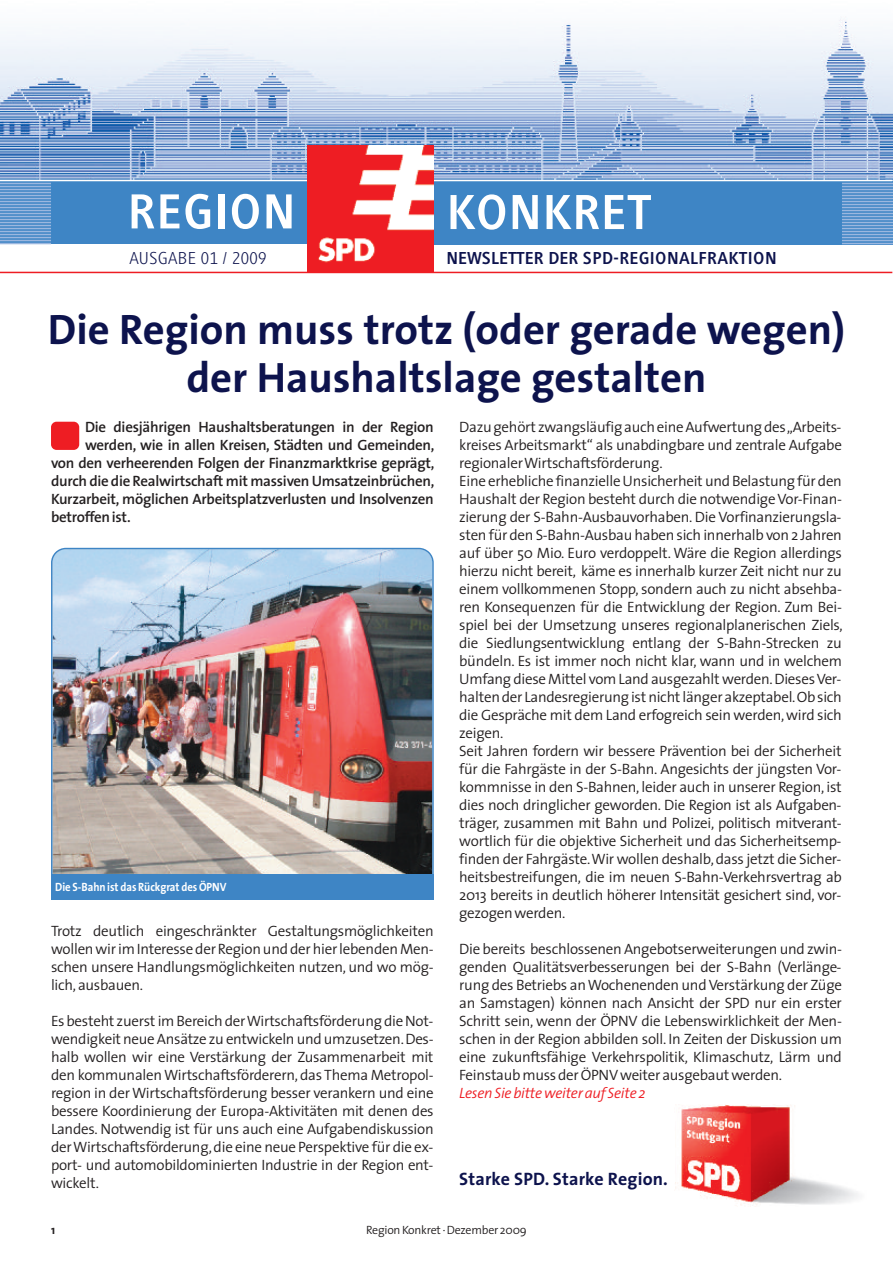
<style>
.page{position:relative;width:893px;height:1263px;background:#fff}
.page>*{position:absolute;margin:0;border:0;box-sizing:border-box;transform-origin:0 0}
.t1{font:700 51px "Generis Sans Com";letter-spacing:.015em;color:#fff}
.t2{font:700 42.75px/48px "The Sans";color:#0d134d;text-align:center}
.t3{font:700 18px "Generis Sans Com";letter-spacing:.02em;color:#0d134d}
.t4{font:700 18px "The Sans";letter-spacing:.01em;color:#0d134d}
.t5{font:300 18px "Generis Sans Com";letter-spacing:.02em;color:#0d134d}
.t6{font:300 15px/18px "The Sans";letter-spacing:-.02em;color:#231f20;text-align:justify}
.t7{font:600 15px "The Sans";letter-spacing:-.02em;color:#231f20}
.t8{font:italic 300 15px "The Sans";letter-spacing:-.02em;color:#ee1d23}
.t9{font:700 12px "The Sans";letter-spacing:-.005em;color:#fff;scale:.9 1}
.t10{font:300 12px "The Sans";letter-spacing:-.02em;color:#231f20}
.t11{font:700 12px "The Sans";color:#231f20}
</style>
<div class="page">
<img style="left:0;top:19px;width:893px;height:162px">
<div style="left:51px;top:422px;width:28px;height:28px;background:#ee1d23;border-radius:6px"></div>
<img style="left:53px;top:563px;width:379px;height:311px">
<svg style="left:51px;top:548px;width:383px;height:15px;background:#aed0eb"></svg>
<div style="left:0;top:181px;width:651px;height:63px;background:#3e85c5"></div>
<div style="left:375px;top:181px;width:518px;height:63px;background:#3e85c5"></div>
<hr style="left:0;top:180px;width:892px;height:1px;background:#fff">
<hr style="left:0;top:183px;width:51px;height:1px;background:#9bb7df">
<hr style="left:0;top:186px;width:51px;height:1px;background:#9bb7df">
<hr style="left:0;top:189px;width:51px;height:1px;background:#9bb7df">
<hr style="left:0;top:192px;width:51px;height:1px;background:#9bb7df">
<hr style="left:0;top:195px;width:51px;height:1px;background:#9bb7df">
<hr style="left:0;top:198px;width:51px;height:1px;background:#9bb7df">
<hr style="left:0;top:201px;width:51px;height:1px;background:#9bb7df">
<hr style="left:0;top:204px;width:51px;height:1px;background:#9bb7df">
<hr style="left:0;top:207px;width:51px;height:1px;background:#9bb7df">
<hr style="left:0;top:210px;width:51px;height:1px;background:#9bb7df">
<hr style="left:0;top:213px;width:51px;height:1px;background:#9bb7df">
<hr style="left:0;top:216px;width:51px;height:1px;background:#9bb7df">
<hr style="left:0;top:219px;width:51px;height:1px;background:#9bb7df">
<hr style="left:0;top:222px;width:51px;height:1px;background:#9bb7df">
<hr style="left:0;top:225px;width:51px;height:1px;background:#9bb7df">
<hr style="left:0;top:228px;width:51px;height:1px;background:#9bb7df">
<hr style="left:0;top:231px;width:51px;height:1px;background:#9bb7df">
<hr style="left:0;top:234px;width:51px;height:1px;background:#9bb7df">
<hr style="left:0;top:237px;width:51px;height:1px;background:#9bb7df">
<hr style="left:0;top:240px;width:51px;height:1px;background:#9bb7df">
<hr style="left:0;top:243px;width:51px;height:1px;background:#9bb7df">
<hr style="left:842px;top:183px;width:51px;height:1px;background:#9bb7df">
<hr style="left:842px;top:186px;width:51px;height:1px;background:#9bb7df">
<hr style="left:842px;top:189px;width:51px;height:1px;background:#9bb7df">
<hr style="left:842px;top:192px;width:51px;height:1px;background:#9bb7df">
<hr style="left:842px;top:195px;width:51px;height:1px;background:#9bb7df">
<hr style="left:842px;top:198px;width:51px;height:1px;background:#9bb7df">
<hr style="left:842px;top:201px;width:51px;height:1px;background:#9bb7df">
<hr style="left:842px;top:204px;width:51px;height:1px;background:#9bb7df">
<hr style="left:842px;top:207px;width:51px;height:1px;background:#9bb7df">
<hr style="left:842px;top:210px;width:51px;height:1px;background:#9bb7df">
<hr style="left:842px;top:213px;width:51px;height:1px;background:#9bb7df">
<hr style="left:842px;top:216px;width:51px;height:1px;background:#9bb7df">
<hr style="left:842px;top:219px;width:51px;height:1px;background:#9bb7df">
<hr style="left:842px;top:222px;width:51px;height:1px;background:#9bb7df">
<hr style="left:842px;top:225px;width:51px;height:1px;background:#9bb7df">
<hr style="left:842px;top:228px;width:51px;height:1px;background:#9bb7df">
<hr style="left:842px;top:231px;width:51px;height:1px;background:#9bb7df">
<hr style="left:842px;top:234px;width:51px;height:1px;background:#9bb7df">
<hr style="left:842px;top:237px;width:51px;height:1px;background:#9bb7df">
<hr style="left:842px;top:240px;width:51px;height:1px;background:#9bb7df">
<hr style="left:842px;top:243px;width:51px;height:1px;background:#9bb7df">
<hr style="left:0;top:272px;width:892px;height:1px;background:#ee1d23">
<img style="left:307px;top:146px;width:127px;height:126px">
<img style="left:675px;top:1104px;width:183px;height:102px">
<div style="left:51px;top:874px;width:383px;height:26px;background:#3e85c5"></div>
<h1 class="t1" style="left:128px;top:184px;width:170px">REGION</h1>
<h1 class="t1" style="left:446px;top:184px;width:207px">KONKRET</h1>
<p class="t5" style="left:129px;top:249px;width:139px">AUSGABE 01 / 2009</p>
<p class="t3" style="left:446px;top:249px;width:332px">NEWSLETTER DER SPD-REGIONALFRAKTION</p>
<h2 class="t2" style="left:48px;top:309px;width:799px">Die Region muss trotz (oder gerade wegen) der Haushaltslage gestalten</h2>
<p class="t7" style="left:85px;top:421px;width:350px">Die diesjährigen Haushaltsberatungen in der Region</p>
<p class="t7" style="left:85px;top:439px;width:351px">werden, wie in allen Kreisen, Städten und Gemeinden,</p>
<p class="t7" style="left:51px;top:457px;width:385px">von den verheerenden Folgen der Finanzmarktkrise geprägt,</p>
<p class="t7" style="left:51px;top:475px;width:385px">durch die die Realwirtschaft mit massiven Umsatzeinbrüchen,</p>
<p class="t7" style="left:51px;top:493px;width:384px">Kurzarbeit, möglichen Arbeitsplatzverlusten und Insolvenzen</p>
<p class="t7" style="left:51px;top:511px;width:81px">betroffenist.</p>
<p class="t9" style="left:55px;top:883px;width:192px">Die S-Bahn ist das Rückgrat des ÖPNV</p>
<p class="t6" style="left:51px;top:924px;width:384px">Trotz deutlich eingeschränkter Gestaltungsmöglichkeiten wollenwirimInteressederRegionundderhierlebendenMen&shy;schen unsere Handlungsmöglichkeiten nutzen, und wo mög&shy;lich,ausbauen.</p>
<p class="t6" style="left:51px;top:1014px;width:384px">Esbesteht zuerst imBereichderWirtschaftsförderungdieNot&shy;wendigkeit neue Ansätze zu entwickelnundumzusetzen.Des&shy;halb wollen wir eine Verstärkung der Zusammenarbeit mit den kommunalenWirtschaftsförderern,das Thema Metropol&shy;region in der Wirtschaftsförderung besser verankern und eine bessere Koordinierung der Europa-Aktivitäten mit denen des Landes. Notwendig ist für uns auch eine Aufgabendiskussion derWirtschaftsförderung,die eine neue Perspektive für die ex&shy;port- und automobildominierten Industrie in der Region ent&shy;wickelt.</p>
<p class="t6" style="left:459px;top:420px;width:385px;text-align:left">Dazugehört zwangsläufigaucheineAufwertungdes„Arbeits&shy;kreises Arbeitsmarkt“ als unabdingbare und zentrale Aufgabe regionalerWirtschaftsförderung.<br>Eine erhebliche finanzielleUnsicherheit undBelastungfürden Haushalt der Region besteht durch die notwendigeVor-Finan&shy;zierung der S-Bahn-Ausbauvorhaben. Die Vorfinanzierungsla&shy;sten für den S-Bahn-Ausbau haben sich innerhalb von 2 Jahren auf über 50 Mio. Euro verdoppelt. Wäre die Region allerdings hierzu nicht bereit, käme es innerhalb kurzer Zeit nicht nur zu einem vollkommenen Stopp, sondern auch zu nicht absehba&shy;ren Konsequenzen für die Entwicklung der Region. Zum Bei&shy;spiel bei der Umsetzung unseres regionalplanerischen Ziels, die Siedlungsentwicklung entlang der S-Bahn-Strecken zu bündeln. Es ist immer noch nicht klar, wann und in welchem Umfang diese Mittel vom Land ausgezahlt werden.DiesesVer&shy;haltender Landesregierungistnichtlängerakzeptabel.Obsich die Gespräche mit dem Land erfogreich sein werden,wird sich zeigen.<br>Seit Jahren fordern wir bessere Prävention bei der Sicherheit für die Fahrgäste in der S-Bahn. Angesichts der jüngsten Vor&shy;kommnisse in den S-Bahnen, leider auch in unserer Region, ist dies noch dringlicher geworden. Die Region ist als Aufgaben&shy;träger, zusammen mit Bahn und Polizei, politisch mitverant&shy;wortlich für die objektive Sicherheit und das Sicherheitsemp&shy;finden der Fahrgäste.Wir wollen deshalb,dass jetzt die Sicher&shy;heitsbestreifungen, die im neuen S-Bahn-Verkehrsvertrag ab 2013 bereits in deutlich höherer Intensität gesichert sind, vor&shy;gezogenwerden.</p>
<p class="t6" style="left:459px;top:942px;width:384px">Die bereits beschlossenen Angebotserweiterungen und zwin&shy;genden Qualitätsverbesserungen bei der S-Bahn (Verlänge&shy;rung des Betriebs anWochenenden undVerstärkung der Züge an Samstagen) können nach Ansicht der SPD nur ein erster Schritt sein, wenn der ÖPNV die Lebenswirklichkeit der Men&shy;schen in der Region abbilden soll. In Zeiten der Diskussion um eine zukunftsfähige Verkehrspolitik, Klimaschutz, Lärm und FeinstaubmussderÖPNVweiterausgebaut werden.</p>
<p class="t8" style="left:459px;top:1087px;width:188px">LesenSiebitteweiterauf Seite 2</p>
<p class="t4" style="left:459px;top:1172px;width:210px">Starke SPD. Starke Region.</p>
<p class="t11" style="left:51px;top:1226px;width:6px">1</p>
<p class="t10" style="left:366px;top:1226px;width:162px">RegionKonkret ·Dezember 2009</p>
</div>
